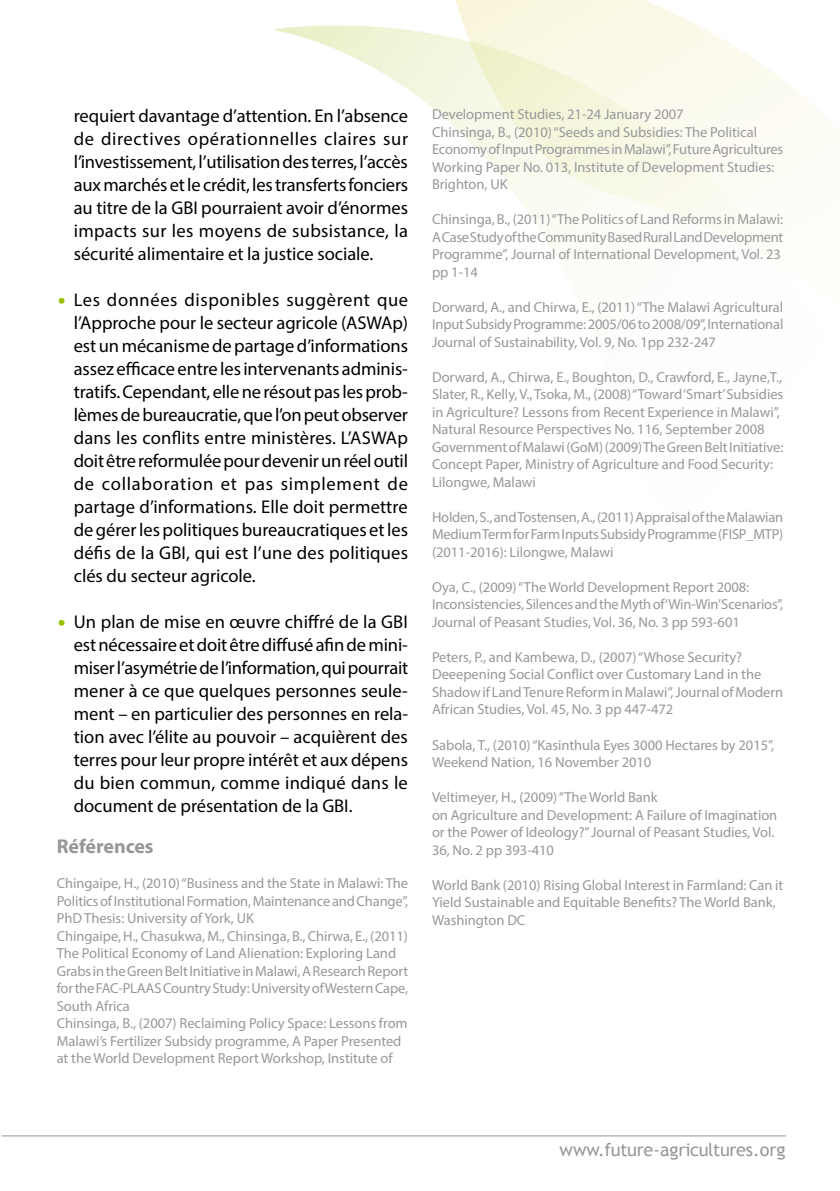
<style>
.page{position:relative;width:840px;height:1191px;background:#fff}
.page>*{position:absolute;margin:0;border:0;box-sizing:border-box;transform-origin:0 0}
.t1{font:700 20px "Myriad Pro";letter-spacing:-.005em;color:#98989c}
.t2{font:18.4px/23px "Myriad Pro";letter-spacing:-.005em;color:#000;text-align:justify}
.t3{font:18px "Trebuchet MS";letter-spacing:-.015em;color:#98989c}
.t4{font:14.4px/17.6px "Myriad Pro";letter-spacing:-.005em;color:#98989c}
.s1{font-family:"Trebuchet MS";font-weight:700;color:#98c000}
</style>
<div class="page">
<hr style="left:2px;top:1135px;width:783px;height:1px;background:#98989c">
<p class="t2" style="left:74px;top:104px;width:336px">requiert davantage d’attention. En l’absence de directives opérationnelles claires sur l’investissement, l’utilisation des terres, l’accès aux marchés et le crédit, les transferts fonciers au titre de la GBI pourraient avoir d’énormes impacts sur les moyens de subsistance, la sécurité alimentaire et la justice sociale.</p>
<p class="t2" style="left:74px;top:288px;width:336px;text-indent:-17px"><span class="s1">•</span> Les données disponibles suggèrent que l’Approche pour le secteur agricole (ASWAp) est un mécanisme de partage d’informations assez efficace entre les intervenants adminis&shy;tratifs. Cependant, elle ne résout pas les prob&shy;lèmes de bureaucratie, que l’on peut observer dans les conflits entre ministères. L’ASWAp doit être reformulée pour devenir un réel outil de collaboration et pas simplement de partage d’informations. Elle doit permettre de gérer les politiques bureaucratiques et les défis de la GBI, qui est l’une des politiques clés du secteur agricole.</p>
<p class="t2" style="left:74px;top:610px;width:336px;text-indent:-17px"><span class="s1">•</span> Un plan de mise en œuvre chiffré de la GBI est nécessaire et doit être diffusé afin de mini&shy;miser l’asymétrie de l’information, qui pourrait mener à ce que quelques personnes seule&shy;ment – en particulier des personnes en rela&shy;tion avec l’élite au pouvoir – acquièrent des terres pour leur propre intérêt et aux dépens du bien commun, comme indiqué dans le document de présentation de la GBI.</p>
<h1 class="t1" style="left:57px;top:833px;width:98px">Références</h1>
<p class="t4" style="left:57px;top:874px;width:353px">Chingaipe, H., (2010) “Business and the State in Malawi: The Politics of Institutional Formation, Maintenance and Change”, PhD Thesis: University of York, UK<br>Chingaipe, H., Chasukwa, M., Chinsinga, B., Chirwa, E., (2011)<br>The Political Economy of Land Alienation: Exploring Land Grabs in the Green Belt Initiative in Malawi, A Research Report for the FAC-PLAAS Country Study: University of Western Cape, South Africa<br>Chinsinga, B., (2007) Reclaiming Policy Space: Lessons from Malawi’s Fertilizer Subsidy programme, A Paper Presented at the World Development Report Workshop, Institute of</p>
<p class="t4" style="left:432px;top:105px;width:352px">Development Studies, 21-24 January 2007<br>Chinsinga, B., (2010) “Seeds and Subsidies: The Political Economy of Input Programmes in Malawi”, Future Agricultures Working Paper No. 013, Institute of Development Studies:<br>Brighton, UK</p>
<p class="t4" style="left:432px;top:210px;width:352px">Chinsinga, B., (2011) “The Politics of Land Reforms in Malawi:<br>A Case Study of the Community Based Rural Land Development Programme”, Journal of International Development, Vol. 23 pp 1-14</p>
<p class="t4" style="left:432px;top:298px;width:353px;text-align:justify">Dorward, A., and Chirwa, E., (2011) “The Malawi Agricultural Input Subsidy Programme: 2005/06 to 2008/09”, International Journal of Sustainability, Vol. 9, No. 1pp 232-247</p>
<p class="t4" style="left:432px;top:368px;width:352px">Dorward, A., Chirwa, E., Boughton, D., Crawford, E., Jayne,T., Slater, R., Kelly, V., Tsoka, M., (2008) “Toward ‘Smart’ Subsidies in Agriculture? Lessons from Recent Experience in Malawi”, Natural Resource Perspectives No. 116, September 2008<br>Government of Malawi (GoM) (2009) The Green Belt Initiative:<br>Concept Paper, Ministry of Agriculture and Food Security:<br>Lilongwe, Malawi</p>
<p class="t4" style="left:432px;top:508px;width:352px;text-align:justify">Holden, S., and Tostensen, A., (2011) Appraisal of the Malawian Medium Term for Farm Inputs Subsidy Programme (FISP_MTP) (2011-2016): Lilongwe, Malawi</p>
<p class="t4" style="left:432px;top:578px;width:352px">Oya, C., (2009) “The World Development Report 2008:<br>Inconsistencies, Silences and the Myth of ‘Win-Win’Scenarios”,<br>Journal of Peasant Studies, Vol. 36, No. 3 pp 593-601</p>
<p class="t4" style="left:432px;top:648px;width:352px">Peters, P., and Kambewa, D., (2007) “Whose Security?<br>Deeepening Social Conflict over Customary Land in the Shadow if Land Tenure Reform in Malawi”, Journal of Modern African Studies, Vol. 45, No. 3 pp 447-472</p>
<p class="t4" style="left:432px;top:735px;width:343px">Sabola, T., (2010) “Kasinthula Eyes 3000 Hectares by 2015”,<br>Weekend Nation, 16 November 2010</p>
<p class="t4" style="left:432px;top:788px;width:346px">Veltimeyer, H., (2009) “The World Bank<br>on Agriculture and Development: A Failure of Imagination or the Power of Ideology?” Journal of Peasant Studies, Vol.<br>36, No. 2 pp 393-410</p>
<p class="t4" style="left:432px;top:875px;width:352px">World Bank (2010) Rising Global Interest in Farmland: Can it<br>Yield Sustainable and Equitable Benefits? The World Bank,<br>Washington DC</p>
<p class="t3" style="left:559px;top:1139px;width:227px">www.future-agricultures.org</p>
</div>
